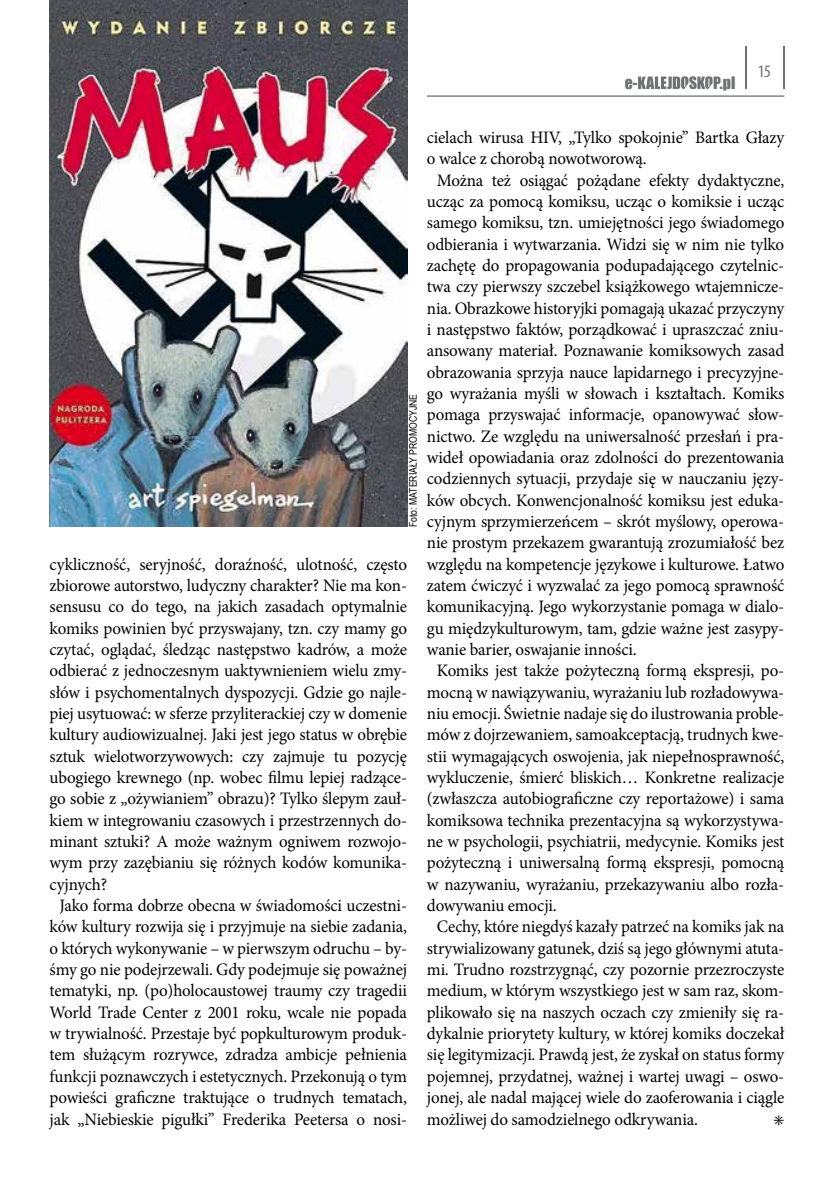
<style>
.page{position:relative;width:834px;height:1191px;background:#fff}
.page>*{position:absolute;margin:0;border:0;box-sizing:border-box;transform-origin:0 0}
.t1{font:17.5px "Minion Pro";letter-spacing:-.01em;color:#000}
.t2{font:condensed 17.5px "Myriad Pro";color:#707172}
.t3{font:15.75px "Impact";color:#707172}
.t4{font:10.5px "Arial Narrow";color:#000}
</style>
<div class="page">
<hr style="left:744px;top:47px;width:2px;height:42px;background:#707172">
<hr style="left:783px;top:47px;width:1px;height:42px;background:#707172">
<hr style="left:50px;top:95px;width:734px;height:2px;background:#707172">
<svg style="left:638px;top:76px;width:82px;height:13px"></svg>
<div style="left:406px;top:89px;width:21px;height:38px;background:#fff"></div>
<img style="left:49px;top:0;width:358px;height:526px">
<p class="t3" style="left:624px;top:71px;width:14px">e-</p>
<p class="t3" style="left:719px;top:70px;width:17px">.pl</p>
<p class="t2" style="left:757px;top:61px;width:14px">15</p>
<p class="t4" style="left:405px;top:527px;width:135px;rotate:-90deg">Foto: MATERIAŁY PROMOCYJNE</p>
<p class="t1" style="left:50px;top:552px;width:359px">cykliczność, seryjność, doraźność, ulotność, często</p>
<p class="t1" style="left:50px;top:574px;width:359px">zbiorowe autorstwo, ludyczny charakter? Nie ma kon-</p>
<p class="t1" style="left:50px;top:595px;width:359px">sensusu co do tego, na jakich zasadach optymalnie</p>
<p class="t1" style="left:50px;top:616px;width:359px">komiks powinien być przyswajany, tzn. czy mamy go</p>
<p class="t1" style="left:50px;top:637px;width:359px">czytać, oglądać, śledząc następstwo kadrów, a może</p>
<p class="t1" style="left:50px;top:659px;width:359px">odbierać z jednoczesnym uaktywnieniem wielu zmy-</p>
<p class="t1" style="left:50px;top:680px;width:359px">słów i psychomentalnych dyspozycji. Gdzie go najle-</p>
<p class="t1" style="left:50px;top:701px;width:359px">piej usytuować: w sferze przyliterackiej czy w domenie</p>
<p class="t1" style="left:50px;top:723px;width:359px">kultury audiowizualnej. Jaki jest jego status w obrębie</p>
<p class="t1" style="left:50px;top:744px;width:359px">sztuk wielotworzywowych: czy zajmuje tu pozycję</p>
<p class="t1" style="left:50px;top:765px;width:359px">ubogiego krewnego (np. wobec filmu lepiej radzące-</p>
<p class="t1" style="left:50px;top:787px;width:359px">go sobie z „ożywianiem” obrazu)? Tylko ślepym zauł-</p>
<p class="t1" style="left:50px;top:808px;width:359px">kiem w integrowaniu czasowych i przestrzennych do-</p>
<p class="t1" style="left:50px;top:829px;width:359px">minant sztuki? A może ważnym ogniwem rozwojo-</p>
<p class="t1" style="left:50px;top:851px;width:359px">wym przy zazębianiu się różnych kodów komunika-</p>
<p class="t1" style="left:50px;top:872px;width:59px">cyjnych?</p>
<p class="t1" style="left:60px;top:893px;width:349px">Jako forma dobrze obecna w świadomości uczestni-</p>
<p class="t1" style="left:50px;top:915px;width:359px">ków kultury rozwija się i przyjmuje na siebie zadania,</p>
<p class="t1" style="left:50px;top:936px;width:359px">o których wykonywanie – w pierwszym odruchu – by-</p>
<p class="t1" style="left:50px;top:957px;width:359px">śmy go nie podejrzewali. Gdy podejmuje się poważnej</p>
<p class="t1" style="left:50px;top:979px;width:359px">tematyki, np. (po)holocaustowej traumy czy tragedii</p>
<p class="t1" style="left:50px;top:1000px;width:359px">World Trade Center z 2001 roku, wcale nie popada</p>
<p class="t1" style="left:50px;top:1021px;width:359px">w trywialność. Przestaje być popkulturowym produk-</p>
<p class="t1" style="left:50px;top:1043px;width:359px">tem służącym rozrywce, zdradza ambicje pełnienia</p>
<p class="t1" style="left:50px;top:1064px;width:359px">funkcji poznawczych i estetycznych. Przekonują o tym</p>
<p class="t1" style="left:50px;top:1085px;width:359px">powieści graficzne traktujące o trudnych tematach,</p>
<p class="t1" style="left:50px;top:1107px;width:359px">jak „Niebieskie pigułki” Frederika Peetersa o nosi-</p>
<p class="t1" style="left:427px;top:126px;width:359px">cielach wirusa HIV, „Tylko spokojnie” Bartka Głazy</p>
<p class="t1" style="left:427px;top:147px;width:221px">o walce z chorobą nowotworową.</p>
<p class="t1" style="left:437px;top:168px;width:349px">Można też osiągać pożądane efekty dydaktyczne,</p>
<p class="t1" style="left:427px;top:190px;width:359px">ucząc za pomocą komiksu, ucząc o komiksie i ucząc</p>
<p class="t1" style="left:427px;top:211px;width:359px">samego komiksu, tzn. umiejętności jego świadomego</p>
<p class="t1" style="left:427px;top:232px;width:359px">odbierania i wytwarzania. Widzi się w nim nie tylko</p>
<p class="t1" style="left:427px;top:254px;width:359px">zachętę do propagowania podupadającego czytelnic-</p>
<p class="t1" style="left:427px;top:275px;width:359px">twa czy pierwszy szczebel książkowego wtajemnicze-</p>
<p class="t1" style="left:427px;top:296px;width:359px">nia. Obrazkowe historyjki pomagają ukazać przyczyny</p>
<p class="t1" style="left:427px;top:318px;width:359px">i następstwo faktów, porządkować i upraszczać zniu-</p>
<p class="t1" style="left:427px;top:339px;width:359px">ansowany materiał. Poznawanie komiksowych zasad</p>
<p class="t1" style="left:427px;top:360px;width:359px">obrazowania sprzyja nauce lapidarnego i precyzyjne-</p>
<p class="t1" style="left:427px;top:382px;width:359px">go wyrażania myśli w słowach i kształtach. Komiks</p>
<p class="t1" style="left:427px;top:403px;width:359px">pomaga przyswajać informacje, opanowywać słow-</p>
<p class="t1" style="left:427px;top:424px;width:359px">nictwo. Ze względu na uniwersalność przesłań i pra-</p>
<p class="t1" style="left:427px;top:446px;width:359px">wideł opowiadania oraz zdolności do prezentowania</p>
<p class="t1" style="left:427px;top:467px;width:359px">codziennych sytuacji, przydaje się w nauczaniu języ-</p>
<p class="t1" style="left:427px;top:488px;width:359px">ków obcych. Konwencjonalność komiksu jest eduka-</p>
<p class="t1" style="left:427px;top:510px;width:359px">cyjnym sprzymierzeńcem – skrót myślowy, operowa-</p>
<p class="t1" style="left:427px;top:531px;width:359px">nie prostym przekazem gwarantują zrozumiałość bez</p>
<p class="t1" style="left:427px;top:552px;width:359px">względu na kompetencje językowe i kulturowe. Łatwo</p>
<p class="t1" style="left:427px;top:574px;width:359px">zatem ćwiczyć i wyzwalać za jego pomocą sprawność</p>
<p class="t1" style="left:427px;top:595px;width:359px">komunikacyjną. Jego wykorzystanie pomaga w dialo-</p>
<p class="t1" style="left:427px;top:616px;width:359px">gu międzykulturowym, tam, gdzie ważne jest zasypy-</p>
<p class="t1" style="left:427px;top:637px;width:211px">wanie barier, oswajanie inności.</p>
<p class="t1" style="left:437px;top:659px;width:349px">Komiks jest także pożyteczną formą ekspresji, po-</p>
<p class="t1" style="left:427px;top:680px;width:359px">mocną w nawiązywaniu, wyrażaniu lub rozładowywa-</p>
<p class="t1" style="left:427px;top:701px;width:359px">niu emocji. Świetnie nadaje się do ilustrowania proble-</p>
<p class="t1" style="left:427px;top:723px;width:359px">mów z dojrzewaniem, samoakceptacją, trudnych kwe-</p>
<p class="t1" style="left:427px;top:744px;width:359px">stii wymagających oswojenia, jak niepełnosprawność,</p>
<p class="t1" style="left:427px;top:765px;width:359px">wykluczenie, śmierć bliskich… Konkretne realizacje</p>
<p class="t1" style="left:427px;top:787px;width:359px">(zwłaszcza autobiograficzne czy reportażowe) i sama</p>
<p class="t1" style="left:427px;top:808px;width:359px">komiksowa technika prezentacyjna są wykorzystywa-</p>
<p class="t1" style="left:427px;top:829px;width:359px">ne w psychologii, psychiatrii, medycynie. Komiks jest</p>
<p class="t1" style="left:427px;top:851px;width:359px">pożyteczną i uniwersalną formą ekspresji, pomocną</p>
<p class="t1" style="left:427px;top:872px;width:359px">w nazywaniu, wyrażaniu, przekazywaniu albo rozła-</p>
<p class="t1" style="left:427px;top:893px;width:131px">dowywaniu emocji.</p>
<p class="t1" style="left:437px;top:915px;width:349px">Cechy, które niegdyś kazały patrzeć na komiks jak na</p>
<p class="t1" style="left:427px;top:936px;width:359px">strywializowany gatunek, dziś są jego głównymi atuta-</p>
<p class="t1" style="left:427px;top:957px;width:359px">mi. Trudno rozstrzygnąć, czy pozornie przezroczyste</p>
<p class="t1" style="left:427px;top:979px;width:359px">medium, w którym wszystkiego jest w sam raz, skom-</p>
<p class="t1" style="left:427px;top:1000px;width:359px">plikowało się na naszych oczach czy zmieniły się ra-</p>
<p class="t1" style="left:427px;top:1021px;width:359px">dykalnie priorytety kultury, w której komiks doczekał</p>
<p class="t1" style="left:427px;top:1043px;width:359px">się legitymizacji. Prawdą jest, że zyskał on status formy</p>
<p class="t1" style="left:427px;top:1064px;width:359px">pojemnej, przydatnej, ważnej i wartej uwagi – oswo-</p>
<p class="t1" style="left:427px;top:1085px;width:359px">jonej, ale nadal mającej wiele do zaoferowania i ciągle</p>
<p class="t1" style="left:427px;top:1107px;width:272px">możliwej do samodzielnego odkrywania.</p>
<p class="t1" style="left:773px;top:1107px;width:12px">✳</p>
</div>
